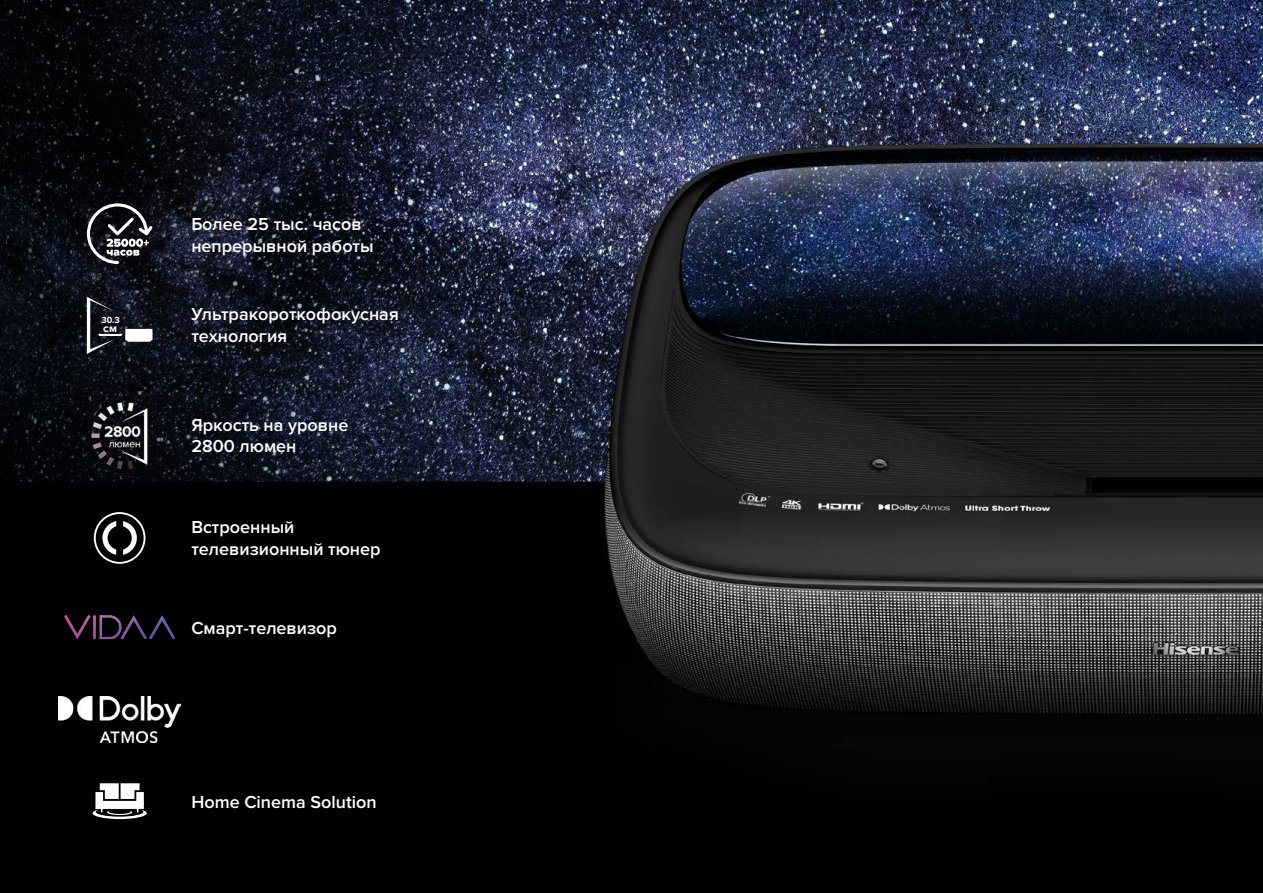
<style>
.page{position:relative;width:1263px;height:893px;background:#fff}
.page>*{position:absolute;margin:0;border:0;box-sizing:border-box;transform-origin:0 0}
.t1{font:600 18px/21.6px "Proxima Nova";color:#fff}
.t2{font:700 11.55px "Proxima Nova";color:#fff}
.t3{font:700 9.15px "Proxima Nova";color:#fff}
</style>
<div class="page">
<img style="left:0;top:0;width:1263px;height:893px">
<svg style="left:87px;top:203px;width:65px;height:61px"></svg>
<img style="left:73px;top:388px;width:93px;height:96px">
<div style="left:125px;top:329px;width:27px;height:12px;background:#fff"></div>
<hr style="left:127px;top:339px;width:24px;height:3px;background:#fff">
<svg style="left:87px;top:297px;width:36px;height:57px;background:#303139"></svg>
<svg style="left:93px;top:783px;width:54px;height:36px"></svg>
<img style="left:64px;top:615px;width:111px;height:24px">
<svg style="left:94px;top:512px;width:51px;height:52px"></svg>
<img style="left:58px;top:697px;width:123px;height:46px">
<p class="t3" style="left:101px;top:314px;width:20px">30.3</p>
<p class="t2" style="left:103px;top:321px;width:15px">см</p>
<p class="t1" style="left:191px;top:214px;width:184px">Более 25 тыс. часов непрерывной работы</p>
<p class="t1" style="left:191px;top:304px;width:209px">Ультракороткофокусная технология</p>
<p class="t1" style="left:191px;top:414px;width:159px">Яркость на уровне<br>2800 люмен</p>
<p class="t1" style="left:191px;top:517px;width:191px">Встроенный телевизионный тюнер</p>
<p class="t1" style="left:191px;top:617px;width:147px">Смарт-телевизор</p>
<p class="t1" style="left:191px;top:791px;width:187px">Home Cinema Solution</p>
</div>
